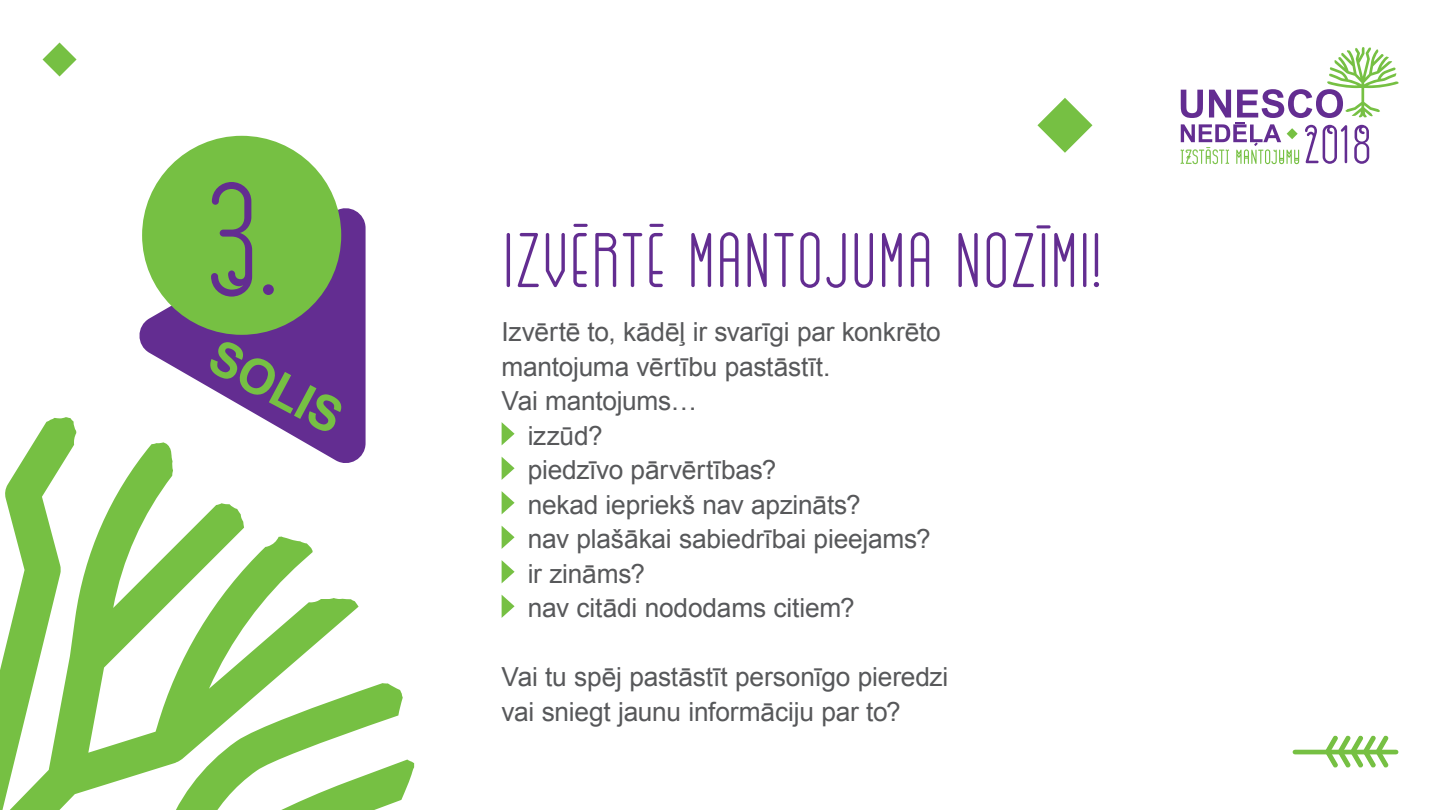
<style>
.page{position:relative;width:1441px;height:810px;background:#fff}
.page>*{position:absolute;margin:0;border:0;box-sizing:border-box;transform-origin:0 0}
.t1{font:77.4px "GOGOIA";letter-spacing:-.01em;color:#632d91}
.t2{font:700 48.45px "Arial";color:#76c043}
.t3{font:26.25px/34.5px "Arial";letter-spacing:-.01em;color:#57585a}
.s1{font-family:"GOGOIA Deco";font-size:159.15px}
</style>
<div class="page">
<svg style="left:1180px;top:47px;width:218px;height:117px"></svg>
<svg style="left:1037px;top:98px;width:55px;height:55px"></svg>
<svg style="left:501px;top:422px;width:13px;height:23px"></svg>
<svg style="left:501px;top:457px;width:13px;height:23px"></svg>
<svg style="left:501px;top:491px;width:13px;height:23px"></svg>
<svg style="left:501px;top:526px;width:13px;height:23px"></svg>
<svg style="left:501px;top:560px;width:13px;height:23px"></svg>
<svg style="left:501px;top:595px;width:13px;height:23px"></svg>
<svg style="left:1325px;top:735px;width:65px;height:33px"></svg>
<hr style="left:1294px;top:750px;width:101px;height:4px;background:#76c043">
<svg style="left:43px;top:43px;width:34px;height:34px"></svg>
<svg style="left:139px;top:204px;width:226px;height:212px;fill:#632d91"></svg>
<div style="left:142px;top:136px;width:199px;height:199px;background:#76c043;border-radius:50%"></div>
<svg style="left:0;top:416px;width:415px;height:394px"></svg>
<h1 class="t1" style="left:205px;top:220px;width:896px"><span class="s1">3.</span> IZVĒRTĒ MANTOJUMA NOZĪMI!</h1>
<h2 class="t2" style="left:227px;top:325px;width:145px;rotate:28deg">SOLIS</h2>
<p class="t3" style="left:501px;top:315px;width:440px">Izvērtē to, kādēļ ir svarīgi par konkrēto</p>
<p class="t3" style="left:501px;top:350px;width:330px">mantojuma vērtību pastāstīt.</p>
<p class="t3" style="left:501px;top:384px;width:197px">Vai mantojums…</p>
<p class="t3" style="left:527px;top:419px;width:77px">izzūd?</p>
<p class="t3" style="left:527px;top:453px;width:250px">piedzīvo pārvērtības?</p>
<p class="t3" style="left:527px;top:488px;width:334px">nekad iepriekš nav apzināts?</p>
<p class="t3" style="left:527px;top:522px;width:404px">nav plašākai sabiedrībai pieejams?</p>
<p class="t3" style="left:527px;top:557px;width:119px">ir zināms?</p>
<p class="t3" style="left:527px;top:591px;width:328px">nav citādi nododams citiem?</p>
<p class="t3" style="left:501px;top:660px;width:448px">Vai tu spēj pastāstīt personīgo pieredzi vai sniegt jaunu informāciju par to?</p>
</div>
